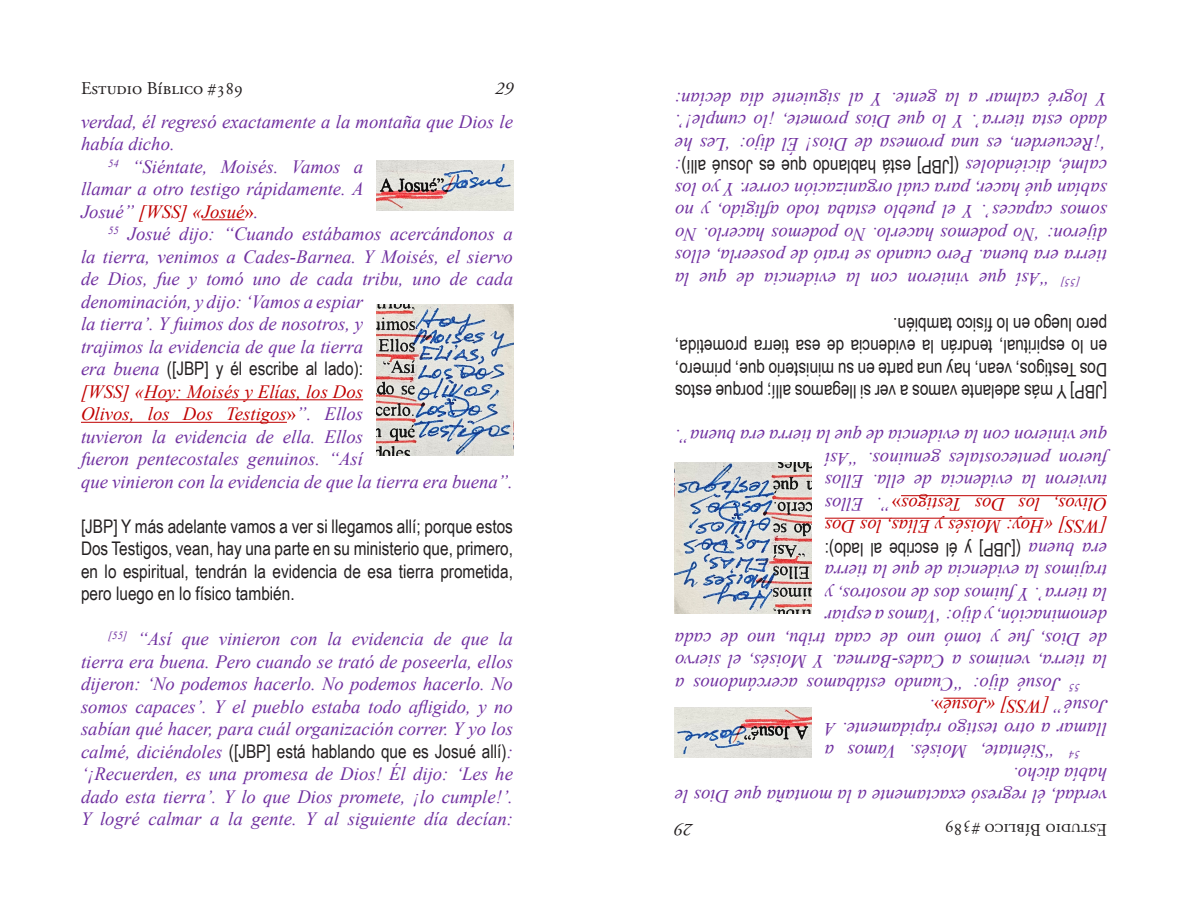
<style>
.page{position:relative;width:1188px;height:918px;background:#fff}
.page>*{position:absolute;margin:0;border:0;box-sizing:border-box;transform-origin:0 0}
.t1{font:italic 18.75px/22.5px "Times New Roman";color:#7030a0;text-align:justify}
.t2{font:18.75px/22.5px "Arial Narrow";color:#231f20;text-align:justify}
.t3{font:italic 18.75px "Times New Roman";color:#c00000}
.t4{font:18px "Adobe Garamond Pro";color:#231f20}
.t5{font:italic 18px "Adobe Garamond Pro";color:#231f20}
.s1{color:#7030a0}
.s2{font-style:normal}
.s3{font-family:"Times New Roman";font-style:italic;color:#7030a0}
.s4{color:#c00000}
.s5{font-style:normal;color:#c00000}
</style>
<div class="page">
<hr style="left:202px;top:220px;width:43px;height:1px;background:#c00000">
<hr style="left:144px;top:400px;width:219px;height:1px;background:#c00000">
<hr style="left:81px;top:422px;width:206px;height:1px;background:#c00000">
<img style="left:377px;top:160px;width:136px;height:51px">
<img style="left:377px;top:304px;width:136px;height:151px">
<hr style="left:943px;top:698px;width:43px;height:1px;background:#c00000">
<hr style="left:825px;top:518px;width:219px;height:1px;background:#c00000">
<hr style="left:901px;top:495px;width:206px;height:1px;background:#c00000">
<img style="left:675px;top:707px;width:136px;height:51px">
<img style="left:675px;top:463px;width:136px;height:151px">
<p class="t4" style="left:81px;top:78px;width:164px">Estudio Bíblico #389</p>
<p class="t5" style="left:495px;top:78px;width:19px">29</p>
<p class="t1" style="left:81px;top:110px;width:434px">verdad, él regresó exactamente a la montaña que Dios le</p>
<p class="t1" style="left:81px;top:132px;width:95px">había dicho.</p>
<p class="t1" style="left:108px;top:155px;width:257px"><sup>54</sup> “Siéntate, Moisés. Vamos a</p>
<p class="t1" style="left:81px;top:177px;width:284px">llamar a otro testigo rápidamente. A</p>
<p class="t3" style="left:81px;top:199px;width:179px"><span class="s1">Josué”</span> [WSS] «Josué<span class="s2">»</span><span class="s1">.</span></p>
<p class="t1" style="left:108px;top:222px;width:406px"><sup>55</sup> Josué dijo: “Cuando estábamos acercándonos a</p>
<p class="t1" style="left:81px;top:245px;width:434px">la tierra, venimos a Cades-Barnea. Y Moisés, el siervo</p>
<p class="t1" style="left:81px;top:267px;width:434px">de Dios, fue y tomó uno de cada tribu, uno de cada</p>
<p class="t1" style="left:81px;top:290px;width:284px">denominación, y dijo: ‘Vamos a espiar</p>
<p class="t1" style="left:81px;top:312px;width:284px">la tierra’. Y fuimos dos de nosotros, y</p>
<p class="t1" style="left:81px;top:335px;width:284px">trajimos la evidencia de que la tierra</p>
<p class="t2" style="left:81px;top:357px;width:284px"><span class="s3">era buena</span> ([JBP] y él escribe al lado):</p>
<p class="t1" style="left:81px;top:380px;width:433px;text-align:left"><span class="s4">[WSS] «Hoy: Moisés y Elías, los Dos<br>Olivos, los Dos Testigos</span><span class="s5">»</span>”. Ellos<br>tuvieron la evidencia de ella. Ellos<br>fueron pentecostales genuinos. “Así<br>que vinieron con la evidencia de que la tierra era buena”.</p>
<p class="t2" style="left:81px;top:514px;width:434px">[JBP] Y más adelante vamos a ver si llegamos allí; porque estos Dos Testigos, vean, hay una parte en su ministerio que, primero, en lo espiritual, tendrán la evidencia de esa tierra prometida, pero luego en lo físico también.</p>
<p class="t1" style="left:81px;top:627px;width:434px;text-indent:27px"><sup>[55]</sup> “Así que vinieron con la evidencia de que la tierra era buena. Pero cuando se trató de poseerla, ellos dijeron: ‘No podemos hacerlo. No podemos hacerlo. No somos capaces’. Y el pueblo estaba todo afligido, y no sabían qué hacer, para cuál organización correr. Y yo los</p>
<p class="t2" style="left:81px;top:739px;width:433px"><span class="s3">calmé, diciéndoles</span> ([JBP] está hablando que es Josué allí)<span class="s3">:</span></p>
<p class="t1" style="left:81px;top:762px;width:434px">‘¡Recuerden, es una promesa de Dios! Él dijo: ‘Les he dado esta tierra’. Y lo que Dios promete, ¡lo cumple!’.<br>Y logré calmar a la gente. Y al siguiente día decían:</p>
<p class="t1" style="left:1107px;top:156px;width:434px;rotate:-180deg">‘¡Recuerden, es una promesa de Dios! Él dijo: ‘Les he dado esta tierra’. Y lo que Dios promete, ¡lo cumple!’.<br>Y logré calmar a la gente. Y al siguiente día decían:</p>
<p class="t2" style="left:1107px;top:179px;width:433px;rotate:-180deg"><span class="s3">calmé, diciéndoles</span> ([JBP] está hablando que es Josué allí)<span class="s3">:</span></p>
<p class="t1" style="left:1107px;top:291px;width:434px;text-indent:27px;rotate:-180deg"><sup>[55]</sup> “Así que vinieron con la evidencia de que la tierra era buena. Pero cuando se trató de poseerla, ellos dijeron: ‘No podemos hacerlo. No podemos hacerlo. No somos capaces’. Y el pueblo estaba todo afligido, y no sabían qué hacer, para cuál organización correr. Y yo los</p>
<p class="t2" style="left:1107px;top:404px;width:434px;rotate:-180deg">[JBP] Y más adelante vamos a ver si llegamos allí; porque estos Dos Testigos, vean, hay una parte en su ministerio que, primero, en lo espiritual, tendrán la evidencia de esa tierra prometida, pero luego en lo físico también.</p>
<p class="t1" style="left:1107px;top:538px;width:433px;text-align:left;rotate:-180deg"><span class="s4">[WSS] «Hoy: Moisés y Elías, los Dos<br>Olivos, los Dos Testigos</span><span class="s5">»</span>”. Ellos<br>tuvieron la evidencia de ella. Ellos<br>fueron pentecostales genuinos. “Así<br>que vinieron con la evidencia de que la tierra era buena”.</p>
<p class="t2" style="left:1107px;top:561px;width:284px;rotate:-180deg"><span class="s3">era buena</span> ([JBP] y él escribe al lado):</p>
<p class="t1" style="left:1107px;top:583px;width:284px;rotate:-180deg">trajimos la evidencia de que la tierra</p>
<p class="t1" style="left:1107px;top:606px;width:284px;rotate:-180deg">la tierra’. Y fuimos dos de nosotros, y</p>
<p class="t1" style="left:1107px;top:628px;width:284px;rotate:-180deg">denominación, y dijo: ‘Vamos a espiar</p>
<p class="t1" style="left:1107px;top:651px;width:434px;rotate:-180deg">de Dios, fue y tomó uno de cada tribu, uno de cada</p>
<p class="t1" style="left:1107px;top:673px;width:434px;rotate:-180deg">la tierra, venimos a Cades-Barnea. Y Moisés, el siervo</p>
<p class="t1" style="left:1080px;top:696px;width:406px;rotate:-180deg"><sup>55</sup> Josué dijo: “Cuando estábamos acercándonos a</p>
<p class="t3" style="left:1107px;top:719px;width:179px;rotate:-180deg"><span class="s1">Josué”</span> [WSS] «Josué <span class="s1">.</span><span class="s2">»</span></p>
<p class="t1" style="left:1107px;top:741px;width:284px;rotate:-180deg">llamar a otro testigo rápidamente. A</p>
<p class="t1" style="left:1080px;top:763px;width:257px;rotate:-180deg"><sup>54</sup> “Siéntate, Moisés. Vamos a</p>
<p class="t1" style="left:1107px;top:786px;width:95px;rotate:-180deg">había dicho.</p>
<p class="t1" style="left:1107px;top:808px;width:434px;rotate:-180deg">verdad, él regresó exactamente a la montaña que Dios le</p>
<p class="t5" style="left:693px;top:840px;width:19px;rotate:-180deg">29</p>
<p class="t4" style="left:1107px;top:840px;width:164px;rotate:-180deg">Estudio Bíblico #389</p>
</div>
